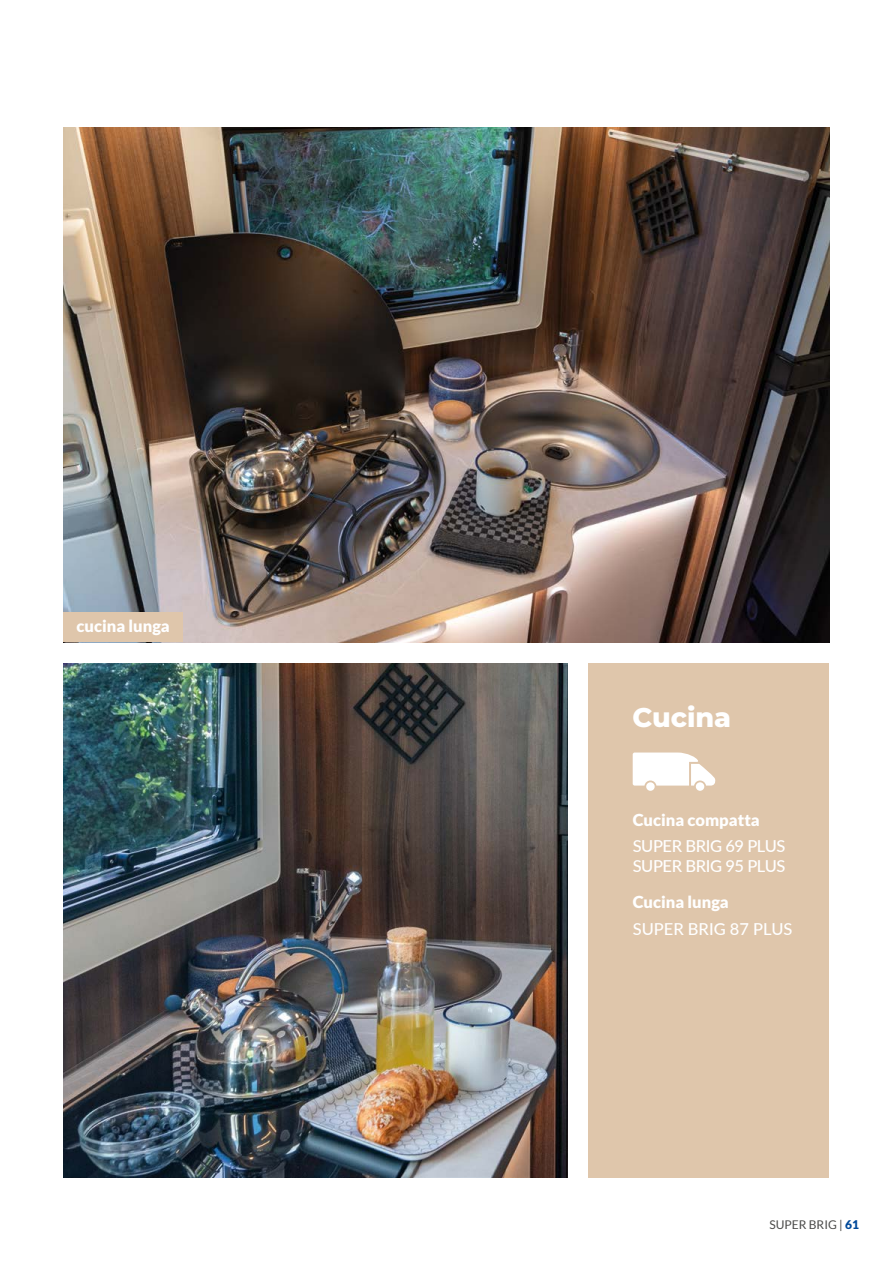
<style>
.page{position:relative;width:893px;height:1263px;background:#fff}
.page>*{position:absolute;margin:0;border:0;box-sizing:border-box;transform-origin:0 0}
.t1{font:800 27px "Montserrat";color:#fff}
.t2{font:900 16.5px "Lato";color:#fff}
.t3{font:500 16.5px/19.8px "Lato";letter-spacing:-.025em;color:#fff}
.t4{font:500 16.5px "Lato";color:#fff}
.t5{font:12px "Lato";color:#4a4a49}
.s1{font-weight:900;color:#00499a}
</style>
<div class="page">
<div style="left:588px;top:663px;width:241px;height:515px;background:#dfc6ab"></div>
<svg style="left:633px;top:752px;width:83px;height:33px"></svg>
<div style="left:646px;top:782px;width:9px;height:9px;background:#fff;border-radius:50%"></div>
<div style="left:696px;top:782px;width:8px;height:9px;background:#fff;border-radius:50%"></div>
<img style="left:64px;top:128px;width:765px;height:514px">
<img style="left:64px;top:663px;width:503px;height:515px">
<div style="left:64px;top:612px;width:119px;height:30px;background:#dfc6ab"></div>
<p class="t2" style="left:77px;top:617px;width:95px">cucina lunga</p>
<h1 class="t1" style="left:632px;top:698px;width:100px">Cucina</h1>
<p class="t2" style="left:633px;top:810px;width:129px">Cucina compatta</p>
<p class="t3" style="left:633px;top:836px;width:154px">SUPER BRIG 69 PLUS<br>SUPER BRIG 95 PLUS</p>
<p class="t2" style="left:633px;top:892px;width:98px">Cucina lunga</p>
<p class="t4" style="left:633px;top:917px;width:161px">SUPER BRIG 87 PLUS</p>
<p class="t5" style="left:769px;top:1218px;width:91px">SUPER BRIG | <span class="s1">61</span></p>
</div>
